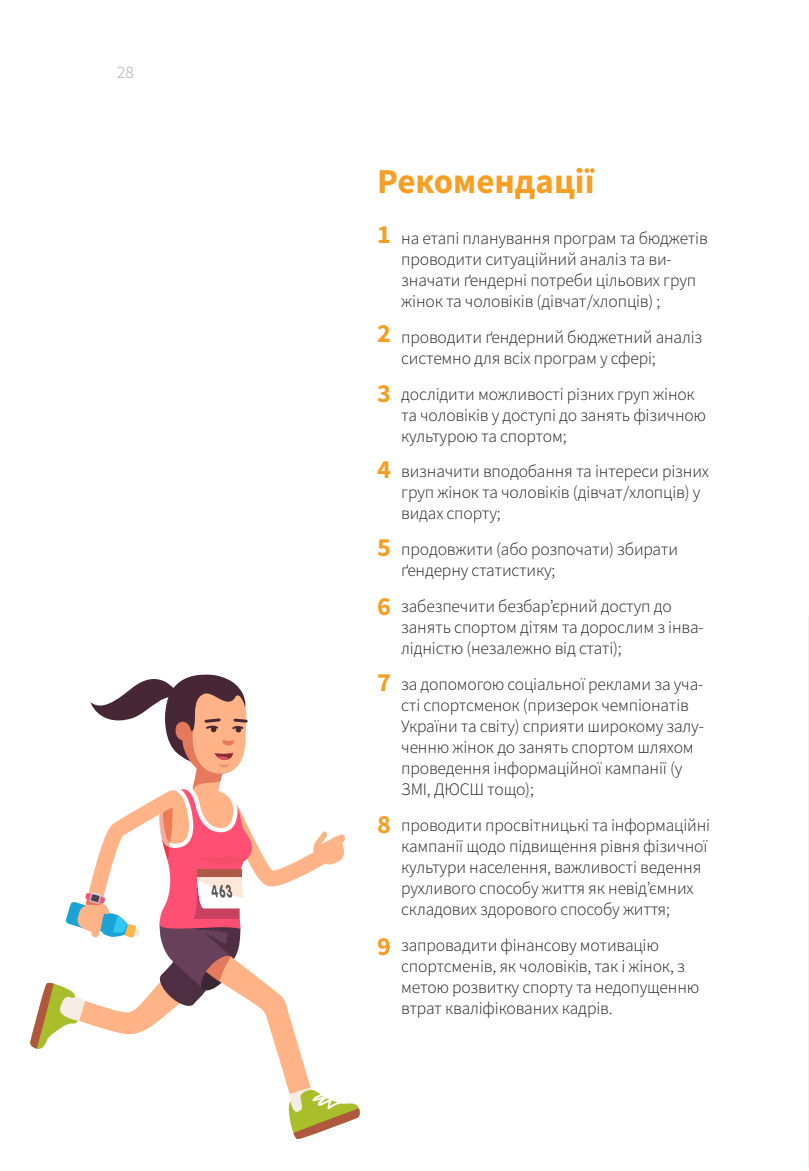
<style>
.page{position:relative;width:809px;height:1171px;background:#fff}
.page>*{position:absolute;margin:0;border:0;box-sizing:border-box;transform-origin:0 0}
.t1{font:700 35px "Source Sans Pro";color:#f89e22}
.t2{font:700 26.25px "Source Sans Pro";color:#f89e22}
.t3{font:300 17.5px/21px "Source Sans Pro";letter-spacing:-.01em;color:#231f20}
.t4{font:300 17.5px "Source Sans Pro";color:#a8a9ad}
</style>
<div class="page">
<hr style="left:808px;top:615px;width:1px;height:552px;background:#f2f3f4">
<svg style="left:30px;top:674px;width:330px;height:465px"></svg>
<p class="t4" style="left:117px;top:61px;width:18px">28</p>
<p class="t1" style="left:377px;top:158px;width:218px">Рекомендації</p>
<p class="t2" style="left:377px;top:217px;width:15px">1</p>
<p class="t3" style="left:401px;top:227px;width:308px">на етапі планування програм та бюджетів проводити ситуаційний аналіз та ви&shy;значати ґендерні потреби цільових груп жінок та чоловіків (дівчат/хлопців) ;</p>
<p class="t3" style="left:401px;top:326px;width:302px">проводити ґендерний бюджетний аналіз системно для всіх програм у сфері;</p>
<p class="t3" style="left:401px;top:383px;width:306px">дослідити можливості різних груп жінок та чоловіків у доступі до занять фізичною культурою та спортом;</p>
<p class="t3" style="left:401px;top:461px;width:309px">визначити вподобання та інтереси різних груп жінок та чоловіків (дівчат/хлопців) у видах спорту;</p>
<p class="t3" style="left:401px;top:539px;width:278px">продовжити (або розпочати) збирати ґендерну статистику;</p>
<p class="t3" style="left:401px;top:596px;width:304px">забезпечити безбар’єрний доступ до занять спортом дітям та дорослим з інва&shy;лідністю (незалежно від статі);</p>
<p class="t3" style="left:401px;top:674px;width:304px">за допомогою соціальної реклами за уча&shy;сті спортсменок (призерок чемпіонатів України та світу) сприяти широкому залу&shy;ченню жінок до занять спортом шляхом проведення інформаційної кампанії (у ЗМІ, ДЮСШ тощо);</p>
<p class="t3" style="left:401px;top:815px;width:310px">проводити просвітницькі та інформаційні кампанії щодо підвищення рівня фізичної культури населення, важливості ведення рухливого способу життя як невід’ємних складових здорового способу життя;</p>
<p class="t3" style="left:401px;top:934px;width:299px">запровадити фінансову мотивацію спортсменів, як чоловіків, так і жінок, з метою розвитку спорту та недопущенню втрат кваліфікованих кадрів.</p>
<p class="t2" style="left:377px;top:315px;width:15px">2</p>
<p class="t2" style="left:377px;top:376px;width:15px">3</p>
<p class="t2" style="left:377px;top:451px;width:15px">4</p>
<p class="t2" style="left:377px;top:529px;width:15px">5</p>
<p class="t2" style="left:377px;top:588px;width:15px">6</p>
<p class="t2" style="left:377px;top:664px;width:15px">7</p>
<p class="t2" style="left:377px;top:807px;width:15px">8</p>
<p class="t2" style="left:377px;top:928px;width:15px">9</p>
</div>
